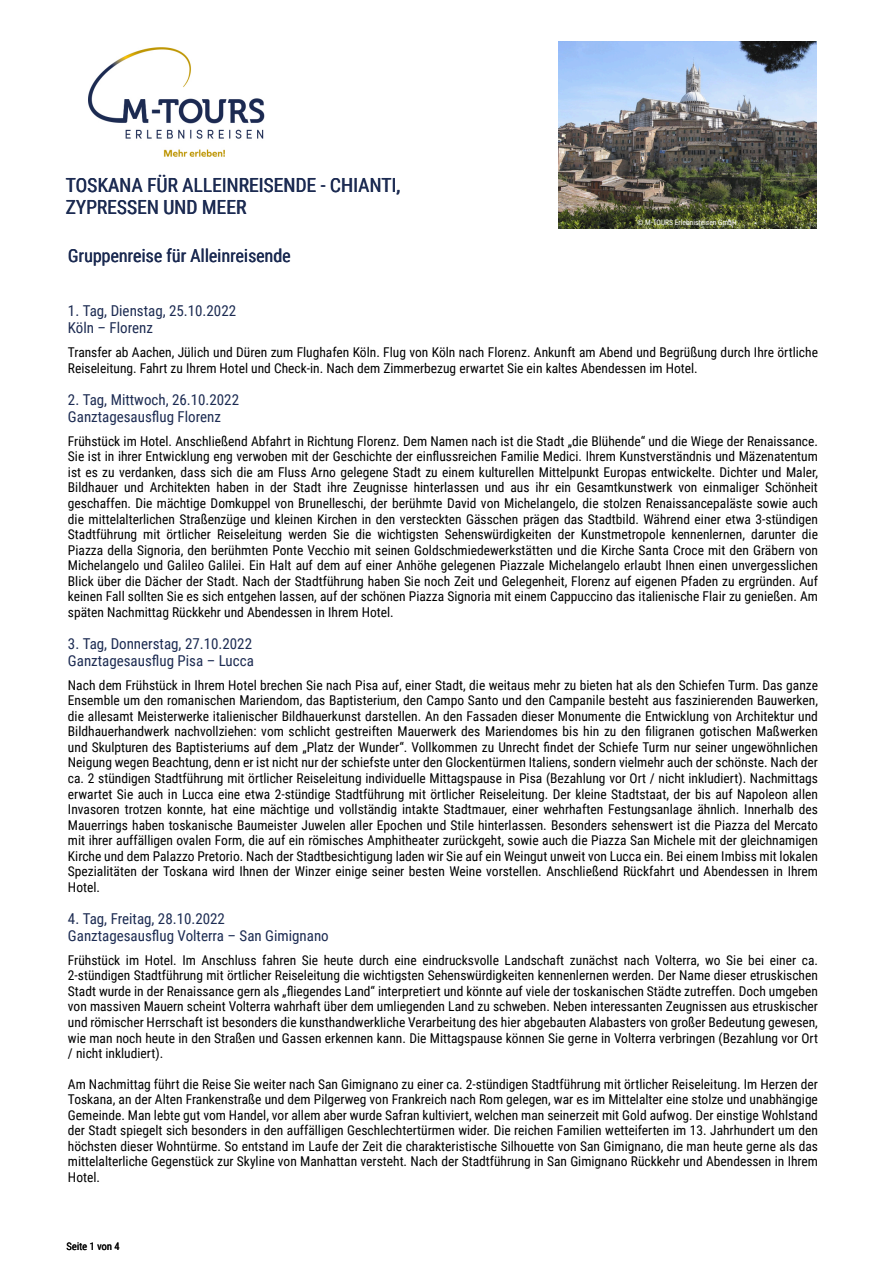
<style>
.page{position:relative;width:893px;height:1263px;background:#fff}
.page>*{position:absolute;margin:0;border:0;box-sizing:border-box;transform-origin:0 0}
.t1{font:19.5px/22.5px "Roboto Condensed";color:#1c2b52}
.t2{font:18px "Roboto Condensed";color:#1c2b52}
.t3{font:15px/17.2px "Roboto Condensed";color:#1c2b52}
.t4{font:13.5px/15.5px "Roboto Condensed";color:#000;text-align:justify}
.t5{font:10.5px "Roboto Condensed";color:#000}
.t6{font:7.5px "Roboto Condensed";color:#fff}
</style>
<div class="page">
<img style="left:88px;top:47px;width:177px;height:110px">
<img style="left:558px;top:41px;width:258px;height:188px">
<h1 class="t1" style="left:66px;top:175px;width:336px">TOSKANA FÜR ALLEINREISENDE - CHIANTI,<br>ZYPRESSEN UND MEER</h1>
<p class="t6" style="left:638px;top:219px;width:101px">© M-TOURS Erlebnisreisen GmbH</p>
<h2 class="t2" style="left:68px;top:247px;width:224px">Gruppenreise für Alleinreisende</h2>
<p class="t3" style="left:68px;top:303px;width:170px">1. Tag, Dienstag, 25.10.2022<br>Köln – Florenz</p>
<p class="t4" style="left:68px;top:346px;width:751px">Transfer ab Aachen, Jülich und Düren zum Flughafen Köln. Flug von Köln nach Florenz. Ankunft am Abend und Begrüßung durch Ihre örtliche<br>Reiseleitung. Fahrt zu Ihrem Hotel und Check-in. Nach dem Zimmerbezug erwartet Sie ein kaltes Abendessen im Hotel.</p>
<p class="t3" style="left:68px;top:392px;width:173px">2. Tag, Mittwoch, 26.10.2022<br>Ganztagesausflug Florenz</p>
<p class="t4" style="left:68px;top:434px;width:751px">Frühstück im Hotel. Anschließend Abfahrt in Richtung Florenz. Dem Namen nach ist die Stadt „die Blühende“ und die Wiege der Renaissance.<br>Sie ist in ihrer Entwicklung eng verwoben mit der Geschichte der einflussreichen Familie Medici. Ihrem Kunstverständnis und Mäzenatentum ist es zu verdanken, dass sich die am Fluss Arno gelegene Stadt zu einem kulturellen Mittelpunkt Europas entwickelte. Dichter und Maler, Bildhauer und Architekten haben in der Stadt ihre Zeugnisse hinterlassen und aus ihr ein Gesamtkunstwerk von einmaliger Schönheit geschaffen. Die mächtige Domkuppel von Brunelleschi, der berühmte David von Michelangelo, die stolzen Renaissancepaläste sowie auch die mittelalterlichen Straßenzüge und kleinen Kirchen in den versteckten Gässchen prägen das Stadtbild. Während einer etwa 3-stündigen Stadtführung mit örtlicher Reiseleitung werden Sie die wichtigsten Sehenswürdigkeiten der Kunstmetropole kennenlernen, darunter die Piazza della Signoria, den berühmten Ponte Vecchio mit seinen Goldschmiedewerkstätten und die Kirche Santa Croce mit den Gräbern von Michelangelo und Galileo Galilei. Ein Halt auf dem auf einer Anhöhe gelegenen Piazzale Michelangelo erlaubt Ihnen einen unvergesslichen Blick über die Dächer der Stadt. Nach der Stadtführung haben Sie noch Zeit und Gelegenheit, Florenz auf eigenen Pfaden zu ergründen. Auf keinen Fall sollten Sie es sich entgehen lassen, auf der schönen Piazza Signoria mit einem Cappuccino das italienische Flair zu genießen. Am späten Nachmittag Rückkehr und Abendessen in Ihrem Hotel.</p>
<p class="t3" style="left:68px;top:636px;width:187px">3. Tag, Donnerstag, 27.10.2022<br>Ganztagesausflug Pisa – Lucca</p>
<p class="t4" style="left:68px;top:678px;width:752px">Nach dem Frühstück in Ihrem Hotel brechen Sie nach Pisa auf, einer Stadt, die weitaus mehr zu bieten hat als den Schiefen Turm. Das ganze Ensemble um den romanischen Mariendom, das Baptisterium, den Campo Santo und den Campanile besteht aus faszinierenden Bauwerken, die allesamt Meisterwerke italienischer Bildhauerkunst darstellen. An den Fassaden dieser Monumente die Entwicklung von Architektur und Bildhauerhandwerk nachvollziehen: vom schlicht gestreiften Mauerwerk des Mariendomes bis hin zu den filigranen gotischen Maßwerken und Skulpturen des Baptisteriums auf dem „Platz der Wunder“. Vollkommen zu Unrecht findet der Schiefe Turm nur seiner ungewöhnlichen Neigung wegen Beachtung, denn er ist nicht nur der schiefste unter den Glockentürmen Italiens, sondern vielmehr auch der schönste. Nach der ca. 2 stündigen Stadtführung mit örtlicher Reiseleitung individuelle Mittagspause in Pisa (Bezahlung vor Ort / nicht inkludiert). Nachmittags erwartet Sie auch in Lucca eine etwa 2-stündige Stadtführung mit örtlicher Reiseleitung. Der kleine Stadtstaat, der bis auf Napoleon allen Invasoren trotzen konnte, hat eine mächtige und vollständig intakte Stadtmauer, einer wehrhaften Festungsanlage ähnlich. Innerhalb des Mauerrings haben toskanische Baumeister Juwelen aller Epochen und Stile hinterlassen. Besonders sehenswert ist die Piazza del Mercato mit ihrer auffälligen ovalen Form, die auf ein römisches Amphitheater zurückgeht, sowie auch die Piazza San Michele mit der gleichnamigen Kirche und dem Palazzo Pretorio. Nach der Stadtbesichtigung laden wir Sie auf ein Weingut unweit von Lucca ein. Bei einem Imbiss mit lokalen Spezialitäten der Toskana wird Ihnen der Winzer einige seiner besten Weine vorstellen. Anschließend Rückfahrt und Abendessen in Ihrem Hotel.</p>
<p class="t3" style="left:68px;top:911px;width:262px">4. Tag, Freitag, 28.10.2022<br>Ganztagesausflug Volterra – San Gimignano</p>
<p class="t4" style="left:68px;top:953px;width:751px">Frühstück im Hotel. Im Anschluss fahren Sie heute durch eine eindrucksvolle Landschaft zunächst nach Volterra, wo Sie bei einer ca.<br>2-stündigen Stadtführung mit örtlicher Reiseleitung die wichtigsten Sehenswürdigkeiten kennenlernen werden. Der Name dieser etruskischen Stadt wurde in der Renaissance gern als „fliegendes Land“ interpretiert und könnte auf viele der toskanischen Städte zutreffen. Doch umgeben von massiven Mauern scheint Volterra wahrhaft über dem umliegenden Land zu schweben. Neben interessanten Zeugnissen aus etruskischer und römischer Herrschaft ist besonders die kunsthandwerkliche Verarbeitung des hier abgebauten Alabasters von großer Bedeutung gewesen, wie man noch heute in den Straßen und Gassen erkennen kann. Die Mittagspause können Sie gerne in Volterra verbringen (Bezahlung vor Ort / nicht inkludiert).</p>
<p class="t4" style="left:68px;top:1077px;width:752px">Am Nachmittag führt die Reise Sie weiter nach San Gimignano zu einer ca. 2-stündigen Stadtführung mit örtlicher Reiseleitung. Im Herzen der Toskana, an der Alten Frankenstraße und dem Pilgerweg von Frankreich nach Rom gelegen, war es im Mittelalter eine stolze und unabhängige Gemeinde. Man lebte gut vom Handel, vor allem aber wurde Safran kultiviert, welchen man seinerzeit mit Gold aufwog. Der einstige Wohlstand der Stadt spiegelt sich besonders in den auffälligen Geschlechtertürmen wider. Die reichen Familien wetteiferten im 13. Jahrhundert um den höchsten dieser Wohntürme. So entstand im Laufe der Zeit die charakteristische Silhouette von San Gimignano, die man heute gerne als das mittelalterliche Gegenstück zur Skyline von Manhattan versteht. Nach der Stadtführung in San Gimignano Rückkehr und Abendessen in Ihrem Hotel.</p>
<p class="t5" style="left:66px;top:1242px;width:55px">Seite 1 von 4</p>
</div>
